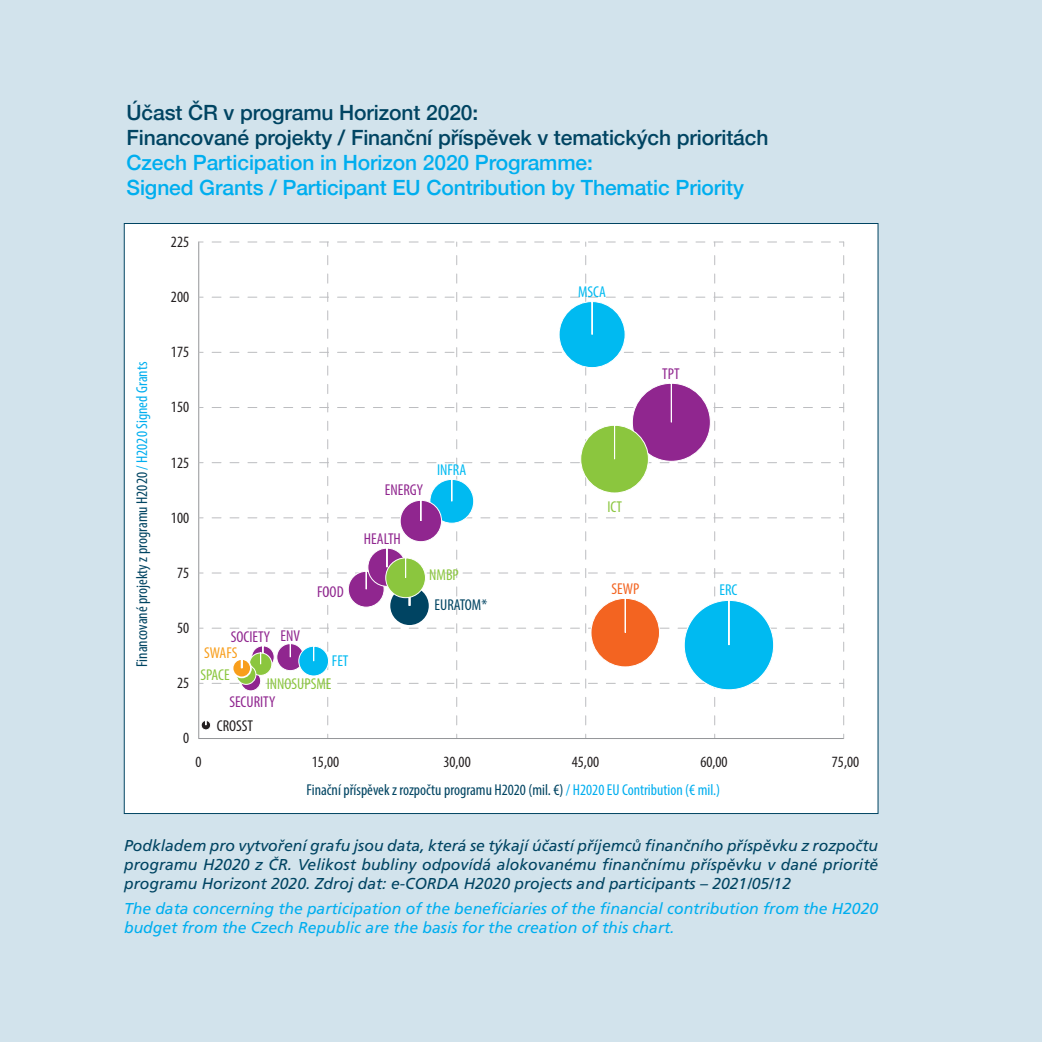
<style>
.page{position:relative;width:1042px;height:1042px;background:#d2e3ec}
.page>*{position:absolute;margin:0;border:0;box-sizing:border-box;transform-origin:0 0}
.t1{font:500 21px/25.2px "Helvetica Neue";letter-spacing:-.005em;color:#00aeef}
.t2{font:500 21px/25.2px "Helvetica Neue";letter-spacing:-.005em;color:#004462}
.t3{font:italic 15.75px/19.2px "Frutiger CE";color:#004462;text-align:justify}
.t4{font:italic 15.75px/19.2px "Frutiger CE";color:#00aeef}
.t5{font:condensed 15.75px "Myriad Pro";color:#004462}
.t6{font:condensed 15.75px "Myriad Pro";color:#231f20}
.t7{font:condensed 15.75px "Myriad Pro";color:#90268f}
.t8{font:condensed 15.75px "Myriad Pro";color:#8bc63e}
.t9{font:condensed 15.75px "Myriad Pro";color:#00baf1}
.t10{font:condensed 15.75px "Myriad Pro";color:#f89e1c}
.t11{font:condensed 15.75px "Myriad Pro";color:#f36421}
.s1{color:#00aeef}
</style>
<div class="page">
<div style="left:124px;top:223px;width:754px;height:590px;background:#fff"></div>
<hr style="left:198px;top:242px;width:1px;height:496px;background:#939598">
<hr style="left:199px;top:738px;width:644px;height:1px;background:#939598">
<svg style="left:212px;top:242px;width:632px;height:483px"></svg>
<div style="left:684px;top:600px;width:89px;height:90px;background:#00baf1;border-radius:45px"></div>
<div style="left:591px;top:598px;width:68px;height:69px;background:#f36421;border-radius:34px"></div>
<div style="left:591px;top:598px;width:69px;height:69px;border:1px solid #fff;border-radius:34px"></div>
<div style="left:559px;top:302px;width:66px;height:66px;background:#00baf1;border-radius:33px"></div>
<div style="left:559px;top:301px;width:66px;height:67px;border:1px solid #fff;border-radius:33px"></div>
<div style="left:389px;top:586px;width:41px;height:40px;background:#004462;border-radius:20px"></div>
<div style="left:388px;top:585px;width:42px;height:42px;border:2px solid #fff;border-radius:20px"></div>
<div style="left:430px;top:479px;width:44px;height:44px;background:#00baf1;border-radius:22px"></div>
<div style="left:430px;top:479px;width:44px;height:44px;border:1px solid #fff;border-radius:22px"></div>
<div style="left:400px;top:500px;width:41px;height:42px;background:#90268f;border-radius:21px"></div>
<div style="left:400px;top:500px;width:42px;height:42px;border:1px solid #fff;border-radius:21px"></div>
<div style="left:277px;top:643px;width:27px;height:27px;background:#90268f;border-radius:14px"></div>
<div style="left:277px;top:643px;width:27px;height:28px;border:1px solid #fff;border-radius:14px"></div>
<div style="left:348px;top:571px;width:36px;height:36px;background:#90268f;border-radius:18px"></div>
<div style="left:348px;top:571px;width:36px;height:36px;border:1px solid #fff;border-radius:18px"></div>
<div style="left:368px;top:548px;width:38px;height:38px;background:#90268f;border-radius:19px"></div>
<div style="left:368px;top:548px;width:38px;height:38px;border:1px solid #fff;border-radius:19px"></div>
<svg style="left:241px;top:671px;width:20px;height:20px"></svg>
<div style="left:240px;top:671px;width:21px;height:20px;border:1px solid #fff;border-radius:10px"></div>
<svg style="left:252px;top:646px;width:22px;height:22px"></svg>
<div style="left:251px;top:645px;width:23px;height:23px;border:1px solid #fff;border-radius:11px"></div>
<div style="left:632px;top:383px;width:78px;height:78px;background:#90268f;border-radius:39px"></div>
<div style="left:632px;top:383px;width:78px;height:78px;border:1px solid #fff;border-radius:39px"></div>
<div style="left:249px;top:653px;width:23px;height:22px;background:#8bc63e;border-radius:11px"></div>
<div style="left:249px;top:653px;width:23px;height:22px;border:1px solid #fff;border-radius:11px"></div>
<div style="left:386px;top:558px;width:39px;height:40px;background:#8bc63e;border-radius:20px"></div>
<div style="left:385px;top:558px;width:41px;height:40px;border:1px solid #fff;border-radius:20px"></div>
<svg style="left:236px;top:665px;width:20px;height:19px"></svg>
<div style="left:236px;top:665px;width:20px;height:19px;border:1px solid #fff;border-radius:10px"></div>
<div style="left:581px;top:425px;width:67px;height:68px;background:#8bc63e;border-radius:34px"></div>
<div style="left:580px;top:425px;width:68px;height:68px;border:1px solid #fff;border-radius:34px"></div>
<svg style="left:232px;top:659px;width:19px;height:18px"></svg>
<div style="left:232px;top:658px;width:20px;height:20px;border:2px solid #fff;border-radius:9px"></div>
<svg style="left:201px;top:720px;width:10px;height:10px"></svg>
<div style="left:201px;top:720px;width:10px;height:10px;border:1px solid #fff;border-radius:5px"></div>
<div style="left:299px;top:646px;width:29px;height:30px;background:#00baf1;border-radius:15px"></div>
<div style="left:298px;top:646px;width:31px;height:30px;border:1px solid #fff;border-radius:15px"></div>
<h1 class="t2" style="left:126px;top:98px;width:643px">Účast ČR v programu Horizont 2020:<br>Financované projekty / Finanční příspěvek v tematických prioritách</h1>
<h1 class="t1" style="left:126px;top:148px;width:619px">Czech Participation in Horizon 2020 Programme:<br>Signed Grants / Participant EU Contribution by Thematic Priority</h1>
<p class="t5" style="left:132px;top:667px;width:306px;rotate:-90deg">Financované projekty z programu H2020 <span class="s1">/ H2020 Signed Grants</span></p>
<p class="t6" style="left:171px;top:232px;width:20px">225</p>
<p class="t6" style="left:171px;top:287px;width:20px">200</p>
<p class="t6" style="left:171px;top:342px;width:20px">175</p>
<p class="t6" style="left:171px;top:398px;width:20px">150</p>
<p class="t6" style="left:171px;top:453px;width:20px">125</p>
<p class="t6" style="left:171px;top:508px;width:20px">100</p>
<p class="t6" style="left:177px;top:563px;width:14px">75</p>
<p class="t6" style="left:177px;top:618px;width:14px">50</p>
<p class="t6" style="left:177px;top:673px;width:14px">25</p>
<p class="t6" style="left:183px;top:728px;width:8px">0</p>
<p class="t7" style="left:231px;top:627px;width:41px">SOCIETY</p>
<p class="t10" style="left:204px;top:643px;width:35px">SWAFS</p>
<p class="t7" style="left:280px;top:626px;width:21px">ENV</p>
<p class="t7" style="left:317px;top:582px;width:28px">FOOD</p>
<p class="t9" style="left:332px;top:651px;width:18px">FET</p>
<p class="t8" style="left:200px;top:665px;width:31px">SPACE</p>
<p class="t8" style="left:267px;top:674px;width:66px">INNOSUPSME</p>
<p class="t7" style="left:229px;top:692px;width:48px">SECURITY</p>
<p class="t6" style="left:217px;top:716px;width:38px">CROSST</p>
<p class="t7" style="left:385px;top:480px;width:39px">ENERGY</p>
<p class="t9" style="left:437px;top:460px;width:31px">INFRA</p>
<p class="t7" style="left:364px;top:529px;width:38px">HEALTH</p>
<p class="t8" style="left:429px;top:565px;width:31px">NMBP</p>
<p class="t5" style="left:435px;top:596px;width:54px">EURATOM*</p>
<p class="t9" style="left:578px;top:282px;width:29px">MSCA</p>
<p class="t7" style="left:662px;top:364px;width:19px">TPT</p>
<p class="t8" style="left:607px;top:497px;width:16px">ICT</p>
<p class="t11" style="left:611px;top:579px;width:29px">SEWP</p>
<p class="t9" style="left:719px;top:580px;width:19px">ERC</p>
<p class="t6" style="left:196px;top:752px;width:8px">0</p>
<p class="t6" style="left:312px;top:752px;width:29px">15,00</p>
<p class="t6" style="left:443px;top:752px;width:29px">30,00</p>
<p class="t6" style="left:572px;top:752px;width:29px">45,00</p>
<p class="t6" style="left:700px;top:752px;width:29px">60,00</p>
<p class="t6" style="left:832px;top:752px;width:29px">75,00</p>
<p class="t5" style="left:307px;top:780px;width:415px">Finační příspěvek z rozpočtu programu H2020 (mil. €) <span class="s1">/ H2020 EU Contribution (€ mil.)</span></p>
<p class="t3" style="left:124px;top:836px;width:756px">Podkladem pro vytvoření grafu jsou data, která se týkají účastí příjemců finančního příspěvku z rozpočtu programu H2020 z ČR. Velikost bubliny odpovídá alokovanému finančnímu příspěvku v dané prioritě programu Horizont 2020. Zdroj dat: e-CORDA H2020 projects and participants – 2021/05/12</p>
<p class="t4" style="left:124px;top:898px;width:756px">The data concerning the participation of the beneficiaries of the financial contribution from the H2020 budget from the Czech Republic are the basis for the creation of this chart.</p>
</div>
